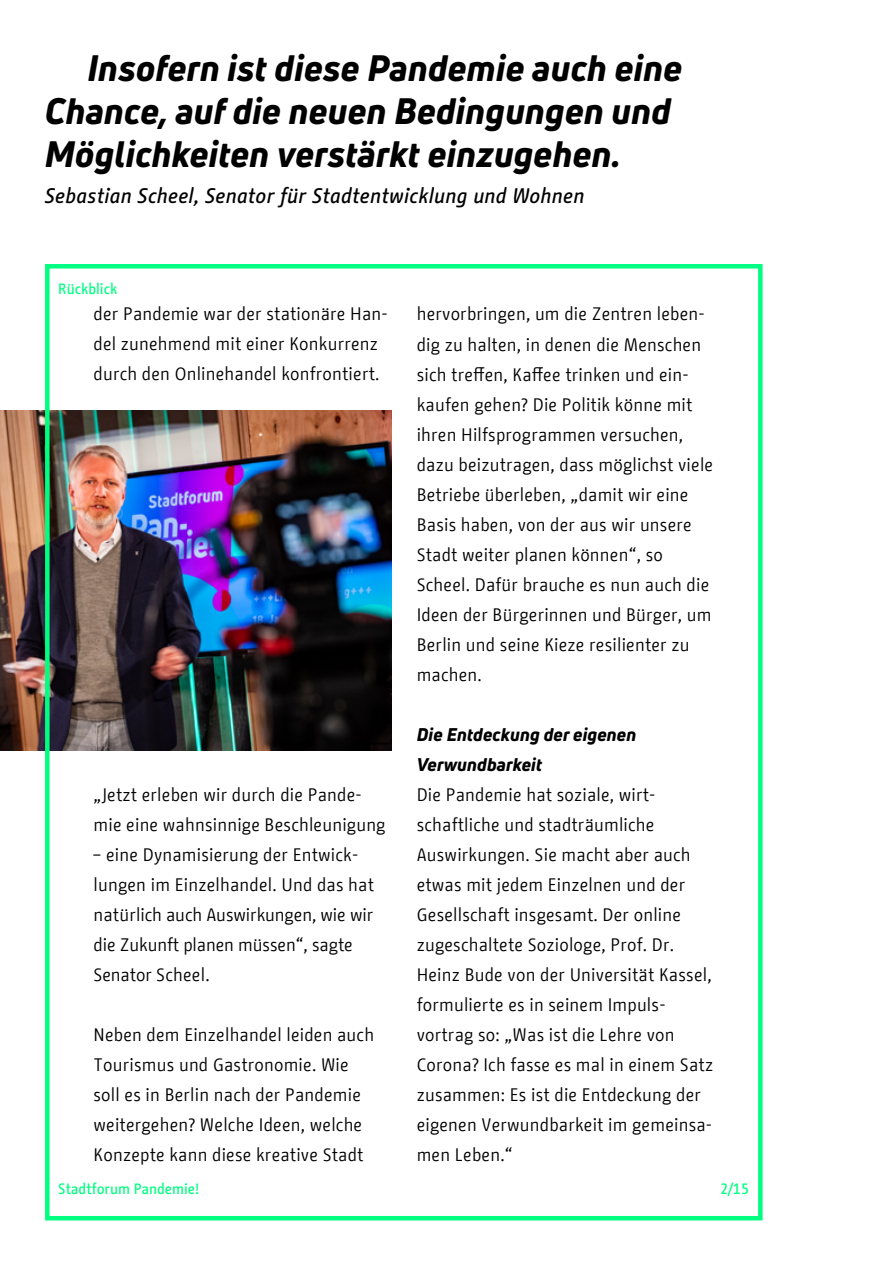
<style>
.page{position:relative;width:893px;height:1263px;background:#fff}
.page>*{position:absolute;margin:0;border:0;box-sizing:border-box;transform-origin:0 0}
.t1{font:italic 800 36px/43.2px "Uni Neue";letter-spacing:.01em;color:#000}
.t2{font:italic 500 21px "BMF Change";letter-spacing:.01em;color:#000}
.t3{font:18px/30px "BMF Change";letter-spacing:.01em;color:#000}
.t4{font:italic 800 18px/30px "Uni Neue";letter-spacing:.01em;color:#000}
.t5{font:500 15px "BMF Change";color:#00fe81}
</style>
<div class="page">
<img style="left:0;top:410px;width:391px;height:340px">
<div style="left:45px;top:264px;width:718px;height:956px;border:4px solid #00fe81"></div>
<h1 class="t1" style="left:45px;top:46px;width:639px;text-indent:43px">Insofern ist diese Pandemie auch eine<br>Chance, auf die neuen Bedingungen und<br>Möglichkeiten verstärkt einzugehen.</h1>
<p class="t2" style="left:45px;top:181px;width:541px">Sebastian Scheel, Senator für Stadtentwicklung und Wohnen</p>
<p class="t5" style="left:58px;top:278px;width:61px">Rückblick</p>
<p class="t3" style="left:94px;top:299px;width:296px">der Pandemie war der stationäre Han&shy;del zunehmend mit einer Konkurrenz durch den Onlinehandel konfrontiert.</p>
<p class="t3" style="left:94px;top:779px;width:294px">„Jetzt erleben wir durch die Pande&shy;mie eine wahnsinnige Beschleunigung</p>
<p class="t3" style="left:94px;top:839px;width:282px">– eine Dynamisierung der Entwick&shy;lungen im Einzelhandel. Und das hat natürlich auch Auswirkungen, wie wir die Zukunft planen müssen“, sagte<br>Senator Scheel.</p>
<p class="t3" style="left:94px;top:1019px;width:282px">Neben dem Einzelhandel leiden auch Tourismus und Gastronomie. Wie soll es in Berlin nach der Pandemie weitergehen? Welche Ideen, welche Konzepte kann diese kreative Stadt</p>
<p class="t3" style="left:417px;top:299px;width:298px">hervorbringen, um die Zentren leben&shy;dig zu halten, in denen die Menschen sich treffen, Kaffee trinken und ein&shy;kaufen gehen? Die Politik könne mit ihren Hilfsprogrammen versuchen, dazu beizutragen, dass möglichst viele Betriebe überleben, „damit wir eine Basis haben, von der aus wir unsere Stadt weiter planen können“, so Scheel. Dafür brauche es nun auch die Ideen der Bürgerinnen und Bürger, um Berlin und seine Kieze resilienter zu machen.</p>
<p class="t4" style="left:417px;top:719px;width:221px">Die Entdeckung der eigenen<br>Verwundbarkeit</p>
<p class="t3" style="left:417px;top:779px;width:298px">Die Pandemie hat soziale, wirt&shy;schaftliche und stadträumliche Auswirkungen. Sie macht aber auch etwas mit jedem Einzelnen und der Gesellschaft insgesamt. Der online zugeschaltete Soziologe, Prof. Dr.<br>Heinz Bude von der Universität Kassel, formulierte es in seinem Impuls&shy;vortrag so: „Was ist die Lehre von Corona? Ich fasse es mal in einem Satz zusammen: Es ist die Entdeckung der eigenen Verwundbarkeit im gemeinsa&shy;men Leben.“</p>
<p class="t5" style="left:58px;top:1178px;width:143px">Stadtforum Pandemie!</p>
<p class="t5" style="left:720px;top:1178px;width:30px">2/15</p>
</div>
